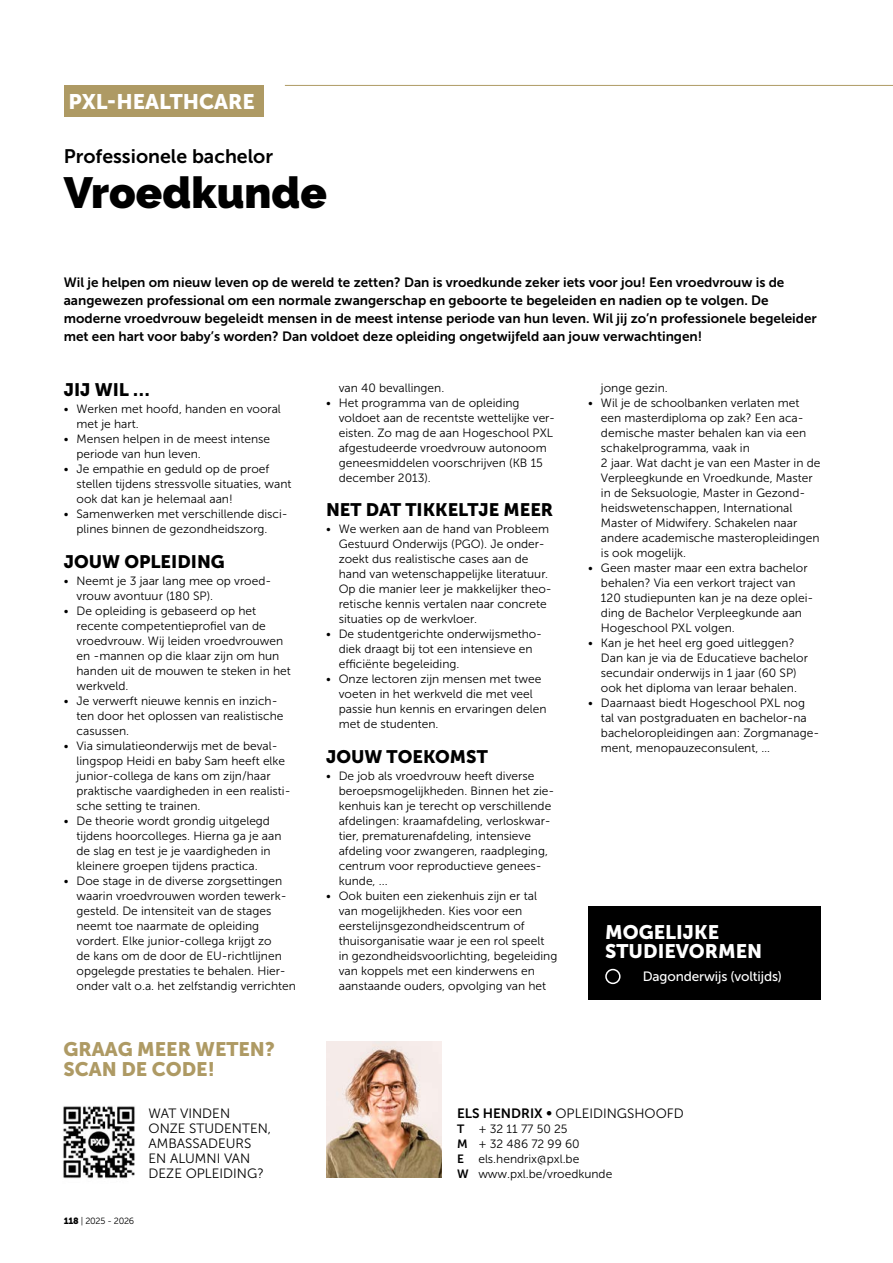
<style>
.page{position:relative;width:893px;height:1263px;background:#fff}
.page>*{position:absolute;margin:0;border:0;box-sizing:border-box;transform-origin:0 0}
.t1{font:900 43.5px "Raleway";color:#000}
.t2{font:21px "Museo Sans 900";color:#fff}
.t3{font:19.5px/19.5px "Museo Sans 900";color:#ae9a64}
.t4{font:19.5px "Museo Sans 700";color:#000}
.t5{font:19.5px/19.5px "Museo Sans 900";color:#fff}
.t6{font:18px "Museo Sans 900";color:#000}
.t7{font:13.5px/18px "Museo Sans 700";color:#000}
.t8{font:13.5px/15px "Museo Sans 300";color:#000}
.t9{font:13.5px "Museo Sans 500";letter-spacing:-.01em;color:#fff}
.t10{font:12px/15px "Museo Sans 300";color:#000}
.t11{font:9px "Museo Sans 300";letter-spacing:-.025em;color:#000}
.s1{font-family:"Museo Sans 900"}
.s2{font-family:"Museo Sans 700"}
</style>
<div class="page">
<img style="left:63px;top:1106px;width:72px;height:73px">
<img style="left:326px;top:1042px;width:115px;height:136px">
<div style="left:64px;top:85px;width:200px;height:32px;background:#ae9a64"></div>
<hr style="left:285px;top:85px;width:608px;height:1px;background:#ae9a64">
<div style="left:588px;top:906px;width:233px;height:93px;background:#000"></div>
<div style="left:605px;top:969px;width:16px;height:15px;border:2px solid #fff;border-radius:50%"></div>
<h2 class="t2" style="left:69px;top:90px;width:188px">PXL-HEALTHCARE</h2>
<h3 class="t4" style="left:64px;top:146px;width:211px">Professionele bachelor</h3>
<h1 class="t1" style="left:64px;top:168px;width:265px">Vroedkunde</h1>
<p class="t7" style="left:64px;top:273px;width:755px">Wil je helpen om nieuw leven op de wereld te zetten? Dan is vroedkunde zeker iets voor jou! Een vroedvrouw is de aangewezen professional om een normale zwangerschap en geboorte te begeleiden en nadien op te volgen. De moderne vroedvrouw begeleidt mensen in de meest intense periode van hun leven. Wil jij zo’n professionele begeleider met een hart voor baby’s worden? Dan voldoet deze opleiding ongetwijfeld aan jouw verwachtingen!</p>
<h3 class="t6" style="left:64px;top:380px;width:87px">JIJ WIL …</h3>
<p class="t10" style="left:77px;top:402px;width:206px;text-indent:-13px">• Werken met hoofd, handen en vooral met je hart.</p>
<p class="t10" style="left:77px;top:432px;width:195px;text-indent:-13px">• Mensen helpen in de meest intense periode van hun leven.</p>
<p class="t10" style="left:77px;top:462px;width:216px;text-indent:-13px">• Je empathie en geduld op de proef stellen tijdens stressvolle situaties, want ook dat kan je helemaal aan!</p>
<p class="t10" style="left:77px;top:507px;width:213px;text-indent:-13px">• Samenwerken met verschillende disci&shy;plines binnen de gezondheidszorg.</p>
<h3 class="t6" style="left:64px;top:551px;width:162px">JOUW OPLEIDING</h3>
<p class="t10" style="left:77px;top:573px;width:196px;text-indent:-13px">• Neemt je 3 jaar lang mee op vroed&shy;vrouw avontuur (180 SP).</p>
<p class="t10" style="left:77px;top:603px;width:216px;text-indent:-13px">• De opleiding is gebaseerd op het recente competentieprofiel van de vroedvrouw. Wij leiden vroedvrouwen en -mannen op die klaar zijn om hun handen uit de mouwen te steken in het werkveld.</p>
<p class="t10" style="left:77px;top:693px;width:209px;text-indent:-13px">• Je verwerft nieuwe kennis en inzich&shy;ten door het oplossen van realistische casussen.</p>
<p class="t10" style="left:77px;top:738px;width:216px;text-indent:-13px">• Via simulatieonderwijs met de beval&shy;lingspop Heidi en baby Sam heeft elke junior-collega de kans om zijn/haar praktische vaardigheden in een realisti&shy;sche setting te trainen.</p>
<p class="t10" style="left:77px;top:813px;width:206px;text-indent:-13px">• De theorie wordt grondig uitgelegd tijdens hoorcolleges. Hierna ga je aan de slag en test je je vaardigheden in kleinere groepen tijdens practica.</p>
<p class="t10" style="left:77px;top:873px;width:221px;text-indent:-13px">• Doe stage in de diverse zorgsettingen waarin vroedvrouwen worden tewerk&shy;gesteld. De intensiteit van de stages neemt toe naarmate de opleiding vordert. Elke junior-collega krijgt zo<br>de kans om de door de EU-richtlijnen opgelegde prestaties te behalen. Hier&shy;onder valt o.a. het zelfstandig verrichten</p>
<h3 class="t3" style="left:64px;top:1040px;width:213px">GRAAG MEER WETEN?<br>SCAN DE CODE!</h3>
<p class="t8" style="left:149px;top:1105px;width:124px">WAT VINDEN<br>ONZE STUDENTEN,<br>AMBASSADEURS<br>EN ALUMNI VAN<br>DEZE OPLEIDING?</p>
<p class="t11" style="left:64px;top:1216px;width:72px"><span class="s1">118</span> | 2025 - 2026</p>
<p class="t10" style="left:339px;top:380px;width:107px">van 40 bevallingen.</p>
<p class="t10" style="left:339px;top:395px;width:218px;text-indent:-13px">• Het programma van de opleiding voldoet aan de recentste wettelijke ver&shy;eisten. Zo mag de aan Hogeschool PXL afgestudeerde vroedvrouw autonoom geneesmiddelen voorschrijven (KB 15 december 2013).</p>
<h3 class="t6" style="left:326px;top:500px;width:229px">NET DAT TIKKELTJE MEER</h3>
<p class="t10" style="left:339px;top:522px;width:215px;text-indent:-13px">• We werken aan de hand van Probleem Gestuurd Onderwijs (PGO). Je onder&shy;zoekt dus realistische cases aan de hand van wetenschappelijke literatuur.<br>Op die manier leer je makkelijker theo&shy;retische kennis vertalen naar concrete situaties op de werkvloer.</p>
<p class="t10" style="left:339px;top:627px;width:205px;text-indent:-13px">• De studentgerichte onderwijsmetho&shy;diek draagt bij tot een intensieve en efficiënte begeleiding.</p>
<p class="t10" style="left:339px;top:672px;width:209px;text-indent:-13px">• Onze lectoren zijn mensen met twee voeten in het werkveld die met veel passie hun kennis en ervaringen delen met de studenten.</p>
<h3 class="t6" style="left:326px;top:746px;width:163px">JOUW TOEKOMST</h3>
<p class="t10" style="left:339px;top:768px;width:217px;text-indent:-13px">• De job als vroedvrouw heeft diverse beroepsmogelijkheden. Binnen het zie&shy;kenhuis kan je terecht op verschillende afdelingen: kraamafdeling, verloskwar&shy;tier, prematurenafdeling, intensieve afdeling voor zwangeren, raadpleging, centrum voor reproductieve genees&shy;kunde, ...</p>
<p class="t10" style="left:339px;top:888px;width:220px;text-indent:-13px">• Ook buiten een ziekenhuis zijn er tal van mogelijkheden. Kies voor een eerstelijnsgezondheidscentrum of thuisorganisatie waar je een rol speelt<br>in gezondheidsvoorlichting, begeleiding van koppels met een kinderwens en aanstaande ouders, opvolging van het</p>
<p class="t10" style="left:601px;top:380px;width:68px">jonge gezin.</p>
<p class="t10" style="left:601px;top:395px;width:221px;text-indent:-13px">• Wil je de schoolbanken verlaten met een masterdiploma op zak? Een aca&shy;demische master behalen kan via een schakelprogramma, vaak in<br>2 jaar. Wat dacht je van een Master in de Verpleegkunde en Vroedkunde, Master in de Seksuologie, Master in Gezond&shy;heidswetenschappen, International Master of Midwifery. Schakelen naar andere academische masteropleidingen is ook mogelijk.</p>
<p class="t10" style="left:601px;top:560px;width:214px;text-indent:-13px">• Geen master maar een extra bachelor behalen? Via een verkort traject van 120 studiepunten kan je na deze oplei&shy;ding de Bachelor Verpleegkunde aan Hogeschool PXL volgen.</p>
<p class="t10" style="left:601px;top:635px;width:208px;text-indent:-13px">• Kan je het heel erg goed uitleggen?<br>Dan kan je via de Educatieve bachelor secundair onderwijs in 1 jaar (60 SP) ook het diploma van leraar behalen.</p>
<p class="t10" style="left:601px;top:695px;width:220px;text-indent:-13px">• Daarnaast biedt Hogeschool PXL nog tal van postgraduaten en bachelor-na bacheloropleidingen aan: Zorgmanage&shy;ment, menopauzeconsulent, …</p>
<h3 class="t5" style="left:605px;top:922px;width:159px">MOGELIJKE<br>STUDIEVORMEN</h3>
<p class="t9" style="left:643px;top:969px;width:141px">Dagonderwijs (voltijds)</p>
<p class="t8" style="left:457px;top:1106px;width:228px"><span class="s2">ELS HENDRIX •</span> OPLEIDINGSHOOFD</p>
<p class="t10" style="left:457px;top:1121px;width:157px"><span class="s2">T</span> + 32 11 77 50 25<br><span class="s2">M</span> + 32 486 72 99 60<br><span class="s2">E</span> els.hendrix@pxl.be<br><span class="s2">W</span> www.pxl.be/vroedkunde</p>
</div>
